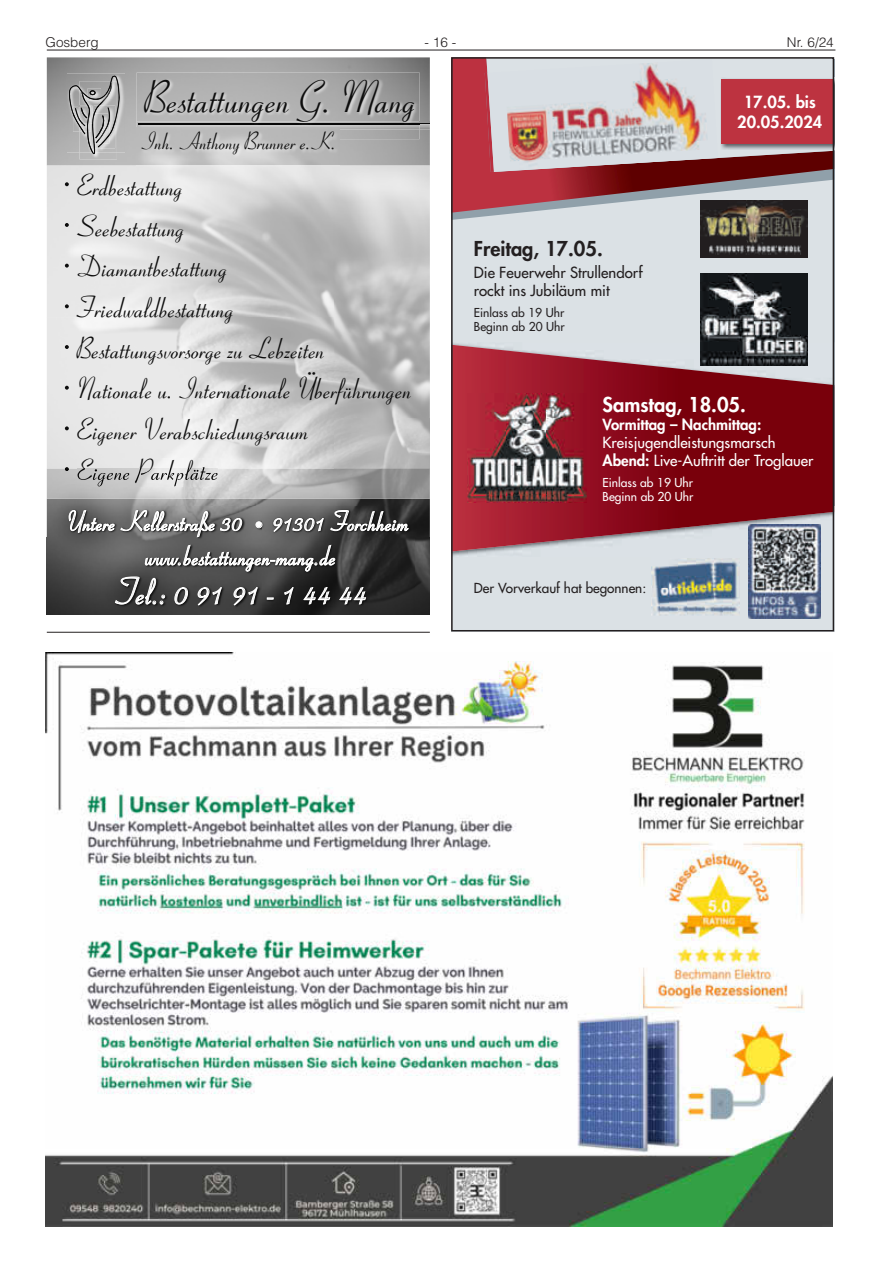
<style>
.page{position:relative;width:881px;height:1263px;background:#fff}
.page>*{position:absolute;margin:0;border:0;box-sizing:border-box;transform-origin:0 0}
.t1{font:42px "Connecticut";color:#0d0d0d}
.t2{font:34.95px "Connecticut";color:#fff}
.t3{font:28.05px/40.7px "Connecticut";color:#0d0d0d}
.t4{font:26.85px "Connecticut";color:#fff}
.t5{font:26.1px "Connecticut";color:#fff}
.t6{font:22.95px "Connecticut";color:#0d0d0d}
.t7{font:800 19.95px "Futura Std";color:#231f20}
.t8{font:800 19.95px "Futura Std";color:#fff}
.t9{font:800 16.35px/19.5px "Futura Std";color:#fff;text-align:center}
.t10{font:500 15px/18px "Futura Std";color:#fff}
.t11{font:500 15px/18px "Futura Std";color:#231f20}
.t12{font:800 15px "Futura Std";color:#fff}
.t13{font:500 13.5px "Futura Std";color:#231f20}
.t14{font:300 13.5px "Helvetica LT";color:#231f20}
.t15{font:500 12px/14.4px "Futura Std";color:#231f20}
.t16{font:500 12px/14.4px "Futura Std";color:#fff}
.s1{font-size:16.35px}
.s2{font-weight:800}
</style>
<div class="page">
<hr style="left:47px;top:50px;width:788px;height:1px;background:#231f20">
<img style="left:45px;top:653px;width:787px;height:574px">
<div style="left:451px;top:59px;width:382px;height:572px;background:#dbe1e5"></div>
<svg style="left:454px;top:213px;width:354px;height:129px"></svg>
<img style="left:454px;top:552px;width:367px;height:5px">
<svg style="left:454px;top:345px;width:376px;height:207px;background:#962e3b"></svg>
<img style="left:700px;top:273px;width:106px;height:92px">
<svg style="left:454px;top:60px;width:376px;height:153px"></svg>
<svg style="left:486px;top:60px;width:344px;height:112px"></svg>
<img style="left:484px;top:73px;width:3px;height:99px">
<img style="left:487px;top:67px;width:96px;height:105px">
<img style="left:577px;top:62px;width:96px;height:104px">
<img style="left:666px;top:60px;width:51px;height:101px">
<img style="left:720px;top:78px;width:110px;height:72px">
<div style="left:721px;top:79px;width:112px;height:65px;background:#bd3340"></div>
<img style="left:700px;top:201px;width:106px;height:57px">
<img style="left:467px;top:394px;width:119px;height:108px">
<img style="left:651px;top:558px;width:88px;height:57px">
<img style="left:748px;top:524px;width:72px;height:95px">
<div style="left:451px;top:57px;width:382px;height:574px;border:2px solid #231f20"></div>
<img style="left:47px;top:57px;width:382px;height:109px">
<img style="left:79px;top:154px;width:38px;height:5px">
<img style="left:67px;top:74px;width:58px;height:78px">
<svg style="left:69px;top:76px;width:51px;height:78px;background:#a3a3a3"></svg>
<img style="left:419px;top:124px;width:10px;height:6px">
<svg style="left:419px;top:121px;width:10px;height:2px"></svg>
<hr style="left:139px;top:123px;width:290px;height:1px;background:#0d0d0d">
<img style="left:137px;top:73px;width:282px;height:66px">
<img style="left:137px;top:121px;width:282px;height:9px">
<img style="left:139px;top:123px;width:280px;height:1px">
<img style="left:137px;top:127px;width:202px;height:39px">
<img style="left:47px;top:166px;width:382px;height:371px">
<img style="left:77px;top:458px;width:140px;height:11px">
<svg style="left:65px;top:426px;width:4px;height:4px"></svg>
<svg style="left:65px;top:386px;width:4px;height:4px"></svg>
<svg style="left:65px;top:345px;width:4px;height:4px"></svg>
<svg style="left:65px;top:304px;width:4px;height:4px"></svg>
<svg style="left:65px;top:264px;width:4px;height:4px"></svg>
<svg style="left:65px;top:223px;width:4px;height:4px"></svg>
<svg style="left:65px;top:182px;width:4px;height:4px"></svg>
<img style="left:47px;top:537px;width:15px;height:77px">
<img style="left:414px;top:537px;width:15px;height:77px">
<img style="left:77px;top:469px;width:140px;height:17px">
<svg style="left:65px;top:467px;width:4px;height:4px"></svg>
<img style="left:62px;top:506px;width:352px;height:108px">
<svg style="left:69px;top:510px;width:173px;height:27px;background:#838383"></svg>
<svg style="left:255px;top:521px;width:7px;height:7px"></svg>
<svg style="left:273px;top:518px;width:51px;height:14px"></svg>
<svg style="left:330px;top:510px;width:79px;height:23px;background:#626262"></svg>
<svg style="left:115px;top:545px;width:251px;height:60px;background:#585858"></svg>
<hr style="left:47px;top:632px;width:382px;height:1px;background:#231f20">
<p class="t14" style="left:45px;top:34px;width:55px">Gosberg</p>
<p class="t14" style="left:424px;top:34px;width:33px">- 16 -</p>
<p class="t14" style="left:786px;top:34px;width:48px">Nr. 6/24</p>
<h1 class="t1" style="left:139px;top:73px;width:273px">Bestattungen G. Mang</h1>
<p class="t6" style="left:139px;top:128px;width:196px">Inh. Anthony Brunner e.K.</p>
<p class="t3" style="left:73px;top:165px;width:336px">Erdbestattung<br>Seebestattung<br>Diamantbestattung<br>Friedwaldbestattung<br>Bestattungsvorsorge zu Lebzeiten<br>Nationale u. Internationale Überführungen<br>Eigener Verabschiedungsraum</p>
<p class="t5" style="left:63px;top:506px;width:344px">Untere Kellerstraße 30 <span class="s1">•</span> 91301 Forchheim</p>
<p class="t4" style="left:141px;top:540px;width:192px">www.bestattungen-mang.de</p>
<p class="t2" style="left:111px;top:571px;width:254px">Tel.: 0 91 91 - 1 44 44</p>
<p class="t7" style="left:473px;top:236px;width:130px">Freitag, 17.05.</p>
<p class="t11" style="left:473px;top:263px;width:170px">Die Feuerwehr Strullendorf rockt ins Jubiläum mit</p>
<p class="t15" style="left:473px;top:305px;width:92px">Einlass ab 19 Uhr<br>Beginn ab 20 Uhr</p>
<p class="t9" style="left:737px;top:92px;width:86px">17.05. bis<br>20.05.2024</p>
<p class="t8" style="left:602px;top:392px;width:145px">Samstag, 18.05.</p>
<p class="t12" style="left:602px;top:415px;width:160px">Vormittag – Nachmittag:</p>
<p class="t10" style="left:602px;top:433px;width:212px">Kreisjugendleistungsmarsch<br><span class="s2">Abend:</span> Live-Auftritt der Troglauer</p>
<p class="t16" style="left:602px;top:475px;width:92px">Einlass ab 19 Uhr<br>Beginn ab 20 Uhr</p>
<p class="t13" style="left:473px;top:580px;width:174px">Der Vorverkauf hat begonnen:</p>
</div>
